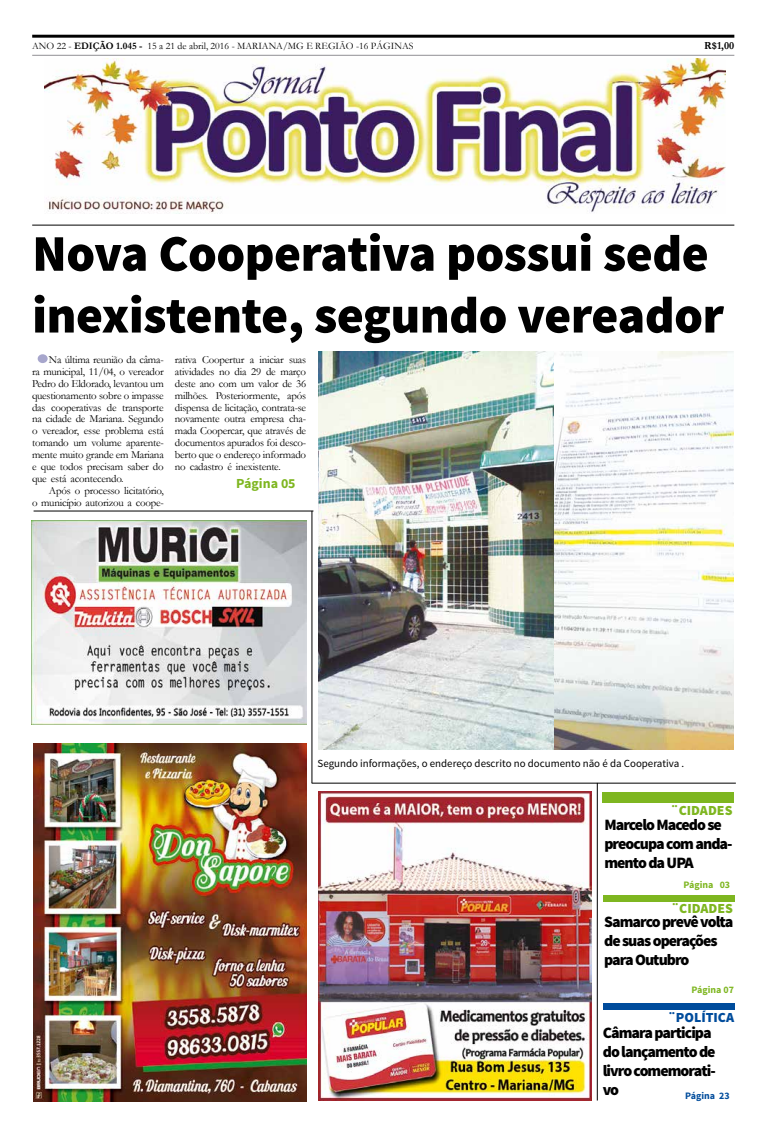
<style>
.page{position:relative;width:766px;height:1134px;background:#fff}
.page>*{position:absolute;margin:0;border:0;box-sizing:border-box;transform-origin:0 0}
.t1{font:900 51.5px/61.8px "Source Sans Pro";letter-spacing:-.01em;color:#000}
.t2{font:900 15.8px/19px "Source Sans Pro";letter-spacing:-.06em;color:#000}
.t3{font:900 13.9px "Source Sans Pro";color:#7eb620}
.t4{font:900 13.9px "Source Sans Pro";color:#004c9c}
.t5{font:700 13.9px "Source Sans Pro";color:#7eb620}
.t6{font:10.9px/11.9px "Garamond";letter-spacing:-.02em;color:#000;text-align:justify}
.t7{font:10.9px "Source Sans Pro";color:#000}
.t8{font:700 10.9px "Garamond";color:#000}
.t9{font:9.9px "Garamond";color:#000}
.t10{font:700 9.9px "Source Sans Pro";color:#7eb620}
.t11{font:700 9.9px "Source Sans Pro";color:#004c9c}
.s1{font-weight:700}
</style>
<div class="page">
<img style="left:44px;top:59px;width:681px;height:155px">
<hr style="left:32px;top:35px;width:702px;height:3px;background:#000">
<hr style="left:32px;top:55px;width:702px;height:1px;background:#918f94">
<hr style="left:32px;top:225px;width:702px;height:1px;background:#000">
<img style="left:318px;top:792px;width:273px;height:308px">
<img style="left:32px;top:521px;width:274px;height:203px">
<div style="left:603px;top:895px;width:132px;height:7px;background:#7eb620"></div>
<div style="left:602px;top:1003px;width:132px;height:7px;background:#004c9c"></div>
<div style="left:602px;top:792px;width:131px;height:11px;background:#7eb620"></div>
<img style="left:34px;top:744px;width:272px;height:358px">
<hr style="left:34px;top:511px;width:279px;height:1px;background:#000">
<hr style="left:312px;top:511px;width:1px;height:272px;background:#000">
<hr style="left:311px;top:783px;width:424px;height:1px;background:#000">
<hr style="left:597px;top:783px;width:1px;height:317px;background:#000">
<div style="left:38px;top:354px;width:10px;height:9px;background:#a7a6cc;border-radius:50%"></div>
<img style="left:318px;top:351px;width:414px;height:398px">
<p class="t9" style="left:32px;top:39px;width:382px">ANO 22 - <span class="s1">EDIÇÃO 1.045 -</span> 15 a 21 de abril, 2016 - MARIANA/MG E REGIÃO -16 PÁGINAS</p>
<p class="t8" style="left:704px;top:38px;width:32px">R$1,00</p>
<h1 class="t1" style="left:32px;top:225px;width:693px">Nova Cooperativa possui sede inexistente, segundo vereador</h1>
<p class="t6" style="left:32px;top:353px;width:133px;text-indent:17px">Na última reunião da câma&shy;ra municipal, 11/04, o vereador Pedro do Eldorado, levantou um questionamento sobre o impasse das cooperativas de transporte na cidade de Mariana. Segundo o vereador, esse problema está tomando um volume aparente&shy;mente muito grande em Mariana e que todos precisam saber do que está acontecendo.</p>
<p class="t6" style="left:32px;top:484px;width:133px;text-align:right">Após o processo licitatório,<br>o município autorizou a coope-</p>
<p class="t6" style="left:175px;top:353px;width:133px">rativa Coopertur a iniciar suas atividades no dia 29 de março deste ano com um valor de 36 milhões. Posteriormente, após dispensa de licitação, contrata-se novamente outra empresa cha&shy;mada Coopercar, que através de documentos apurados foi desco&shy;berto que o endereço informado no cadastro é inexistente.</p>
<p class="t5" style="left:236px;top:475px;width:61px">Página 05</p>
<p class="t7" style="left:317px;top:757px;width:368px">Segundo informações, o endereço descrito no documento não é da Cooperativa .</p>
<p class="t3" style="left:670px;top:801px;width:63px">¨CIDADES</p>
<h2 class="t2" style="left:604px;top:816px;width:130px">Marcelo Macedo se preocupa com anda&shy;mento da UPA</h2>
<p class="t10" style="left:683px;top:879px;width:48px">Página 03</p>
<p class="t3" style="left:671px;top:899px;width:63px">¨CIDADES</p>
<h2 class="t2" style="left:604px;top:913px;width:131px">Samarco prevê volta de suas operações para Outubro</h2>
<p class="t10" style="left:691px;top:983px;width:44px">Página 07</p>
<p class="t4" style="left:668px;top:1008px;width:68px">¨POLÍTICA</p>
<h2 class="t2" style="left:602px;top:1023px;width:114px">Câmara participa do lançamento de livro comemorati&shy;vo</h2>
<p class="t11" style="left:685px;top:1089px;width:46px">Página 23</p>
</div>
